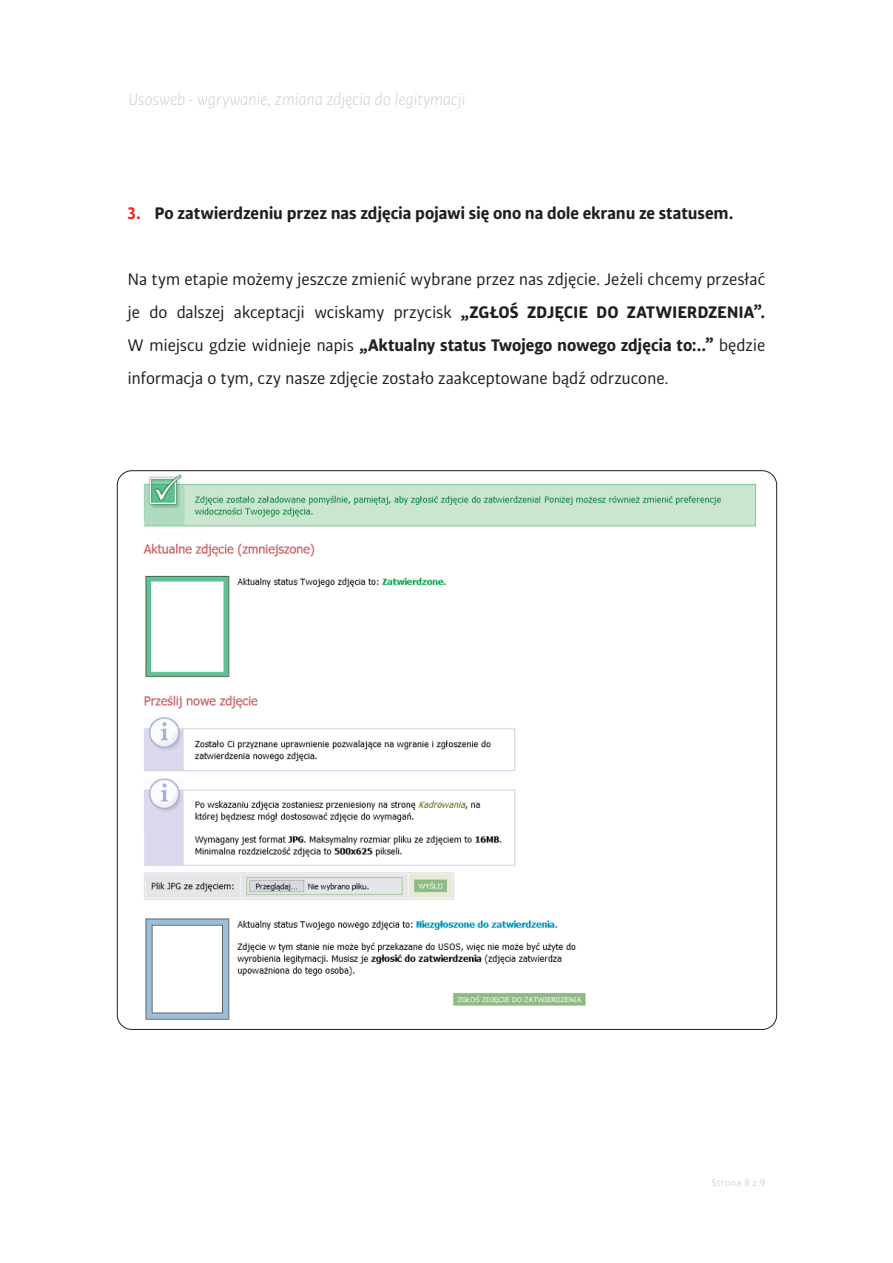
<style>
.page{position:relative;width:893px;height:1263px;background:#fff}
.page>*{position:absolute;margin:0;border:0;box-sizing:border-box;transform-origin:0 0}
.t1{font:18px/33px "Bulo Rounded";letter-spacing:-.01em;color:#231f20;text-align:justify}
.t2{font:700 18px "Bulo Rounded";letter-spacing:-.01em;color:#231f20}
.t3{font:italic 300 18px "Bulo Rounded";letter-spacing:-.01em;color:#d1d2d4}
.t4{font:10.5px "Bulo Rounded";letter-spacing:.035em;color:#d1d2d4}
.s1{color:#ee2d28}
.s2{font-weight:700}
</style>
<div class="page">
<img style="left:117px;top:472px;width:660px;height:557px">
<p class="t3" style="left:128px;top:88px;width:339px">Usosweb - wgrywanie, zmiana zdjęcia do legitymacji</p>
<p class="t2" style="left:128px;top:202px;width:607px"><span class="s1">3.</span> Po zatwierdzeniu przez nas zdjęcia pojawi się ono na dole ekranu ze statusem.</p>
<p class="t1" style="left:128px;top:263px;width:639px">Na tym etapie możemy jeszcze zmienić wybrane przez nas zdjęcie. Jeżeli chcemy przesłać je do dalszej akceptacji wciskamy przycisk <span class="s2">„ZGŁOŚ ZDJĘCIE DO ZATWIERDZENIA”.<br></span>W miejscu gdzie widnieje napis <span class="s2">„Aktualny status Twojego nowego zdjęcia to:..”</span> będzie informacja o tym, czy nasze zdjęcie zostało zaakceptowane bądź odrzucone.</p>
<p class="t4" style="left:712px;top:1176px;width:55px">Strona 8 z 9</p>
</div>
